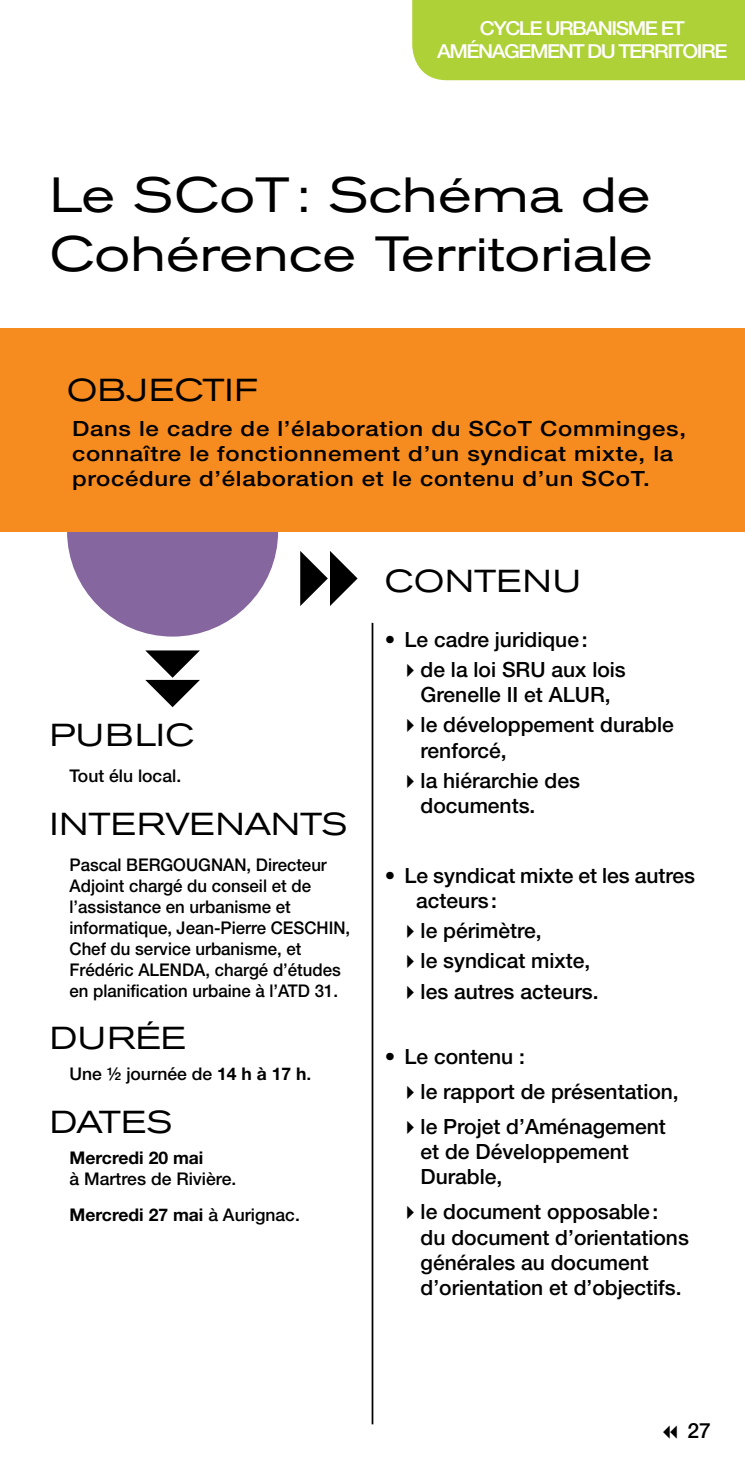
<style>
.page{position:relative;width:745px;height:1474px;background:#fff}
.page>*{position:absolute;margin:0;border:0;box-sizing:border-box;transform-origin:0 0}
.t1{font:49px/59.5px "Akzidenz Grot Ext BQ";color:#000}
.t2{font:31.5px "Akzidenz Grot Ext BQ";letter-spacing:.02em;color:#000}
.t3{font:31.5px "Akzidenz Grot Ext BQ";color:#000}
.t4{font:500 21px/25.2px "Helvetica Neue LT";color:#000}
.t5{font:500 21px/25.2px "Helvetica Neue LT";letter-spacing:.03em;color:#000;scale:1.14 1}
.t6{font:500 19.25px/23.1px "Helvetica Neue LT";letter-spacing:-.07em;color:#fff;text-align:center;scale:1.08 1}
.t7{font:500 17.5px/21px "Helvetica Neue LT";color:#000;scale:.96 1}
.t8{font:500 17.5px/35.9px "Helvetica Neue LT";color:#000}
.t9{font:700 17.5px "Helvetica Neue LT";color:#000}
.s1{font-weight:700}
</style>
<div class="page">
<div style="left:67px;top:425px;width:211px;height:211px;background:#85669f;border-radius:50%"></div>
<svg style="left:145px;top:650px;width:55px;height:57px"></svg>
<svg style="left:300px;top:551px;width:57px;height:55px"></svg>
<hr style="left:371px;top:623px;width:2px;height:801px;background:#000">
<div style="left:412px;top:0;width:332px;height:80px;background:#add136"></div>
<div style="left:0;top:329px;width:744px;height:203px;background:#f68b1f"></div>
<p class="t6" style="left:437px;top:16px;width:270px">CYCLE URBANISME ET<br>AMÉNAGEMENT DU TERRITOIRE</p>
<h1 class="t1" style="left:50px;top:166px;width:604px">Le SCoT: Schéma de<br>Cohérence Territoriale</h1>
<h2 class="t2" style="left:67px;top:371px;width:192px">OBJECTIF</h2>
<p class="t5" style="left:72px;top:415px;width:539px">Dans le cadre de l’élaboration du SCoT Comminges, connaître le fonctionnement d’un syndicat mixte, la procédure d’élaboration et le contenu d’un SCoT.</p>
<h2 class="t2" style="left:50px;top:717px;width:146px">PUBLIC</h2>
<p class="t8" style="left:69px;top:757px;width:113px">Tout élu local.</p>
<h2 class="t3" style="left:50px;top:805px;width:299px">INTERVENANTS</h2>
<p class="t7" style="left:69px;top:853px;width:293px">Pascal BERGOUGNAN, Directeur<br>Adjoint chargé du conseil et de l’assistance en urbanisme et informatique, Jean-Pierre CESCHIN,<br>Chef du service urbanisme, et<br>Frédéric ALENDA, chargé d’études en planification urbaine à l’ATD 31.</p>
<h2 class="t2" style="left:50px;top:1020px;width:137px">DURÉE</h2>
<p class="t8" style="left:69px;top:1056px;width:243px">Une ½ journée de <span class="s1">14 h à 17 h</span>.</p>
<h2 class="t2" style="left:50px;top:1103px;width:124px">DATES</h2>
<p class="t9" style="left:69px;top:1146px;width:135px">Mercredi 20 mai</p>
<p class="t8" style="left:69px;top:1160px;width:232px">à Martres de Rivière.<br><span class="s1">Mercredi 27 mai</span> à Aurignac.</p>
<h2 class="t2" style="left:384px;top:562px;width:198px">CONTENU</h2>
<p class="t4" style="left:384px;top:626px;width:204px">• Le cadre juridique:</p>
<p class="t4" style="left:399px;top:656px;width:228px;text-align:center">✔de la loi SRU aux lois<br>Grenelle II et ALUR,</p>
<p class="t4" style="left:420px;top:712px;width:254px;text-indent:-21px">✔le développement durable renforcé,</p>
<p class="t4" style="left:420px;top:767px;width:161px;text-indent:-21px">✔la hiérarchie des documents.</p>
<p class="t4" style="left:416px;top:862px;width:280px;text-indent:-32px">• Le syndicat mixte et les autres acteurs:</p>
<p class="t4" style="left:399px;top:918px;width:144px">✔le périmètre,</p>
<p class="t4" style="left:399px;top:948px;width:192px">✔le syndicat mixte,</p>
<p class="t4" style="left:399px;top:978px;width:200px">✔les autres acteurs.</p>
<p class="t4" style="left:384px;top:1043px;width:142px">• Le contenu :</p>
<p class="t4" style="left:399px;top:1078px;width:280px">✔le rapport de présentation,</p>
<p class="t4" style="left:420px;top:1113px;width:247px;text-indent:-21px">✔le Projet d’Aménagement et de Développement<br>Durable,</p>
<p class="t4" style="left:420px;top:1199px;width:270px;text-indent:-21px">✔le document opposable:<br>du document d’orientations générales au document d’orientation et d’objectifs.</p>
<p class="t4" style="left:687px;top:1417px;width:25px">27</p>
</div>
